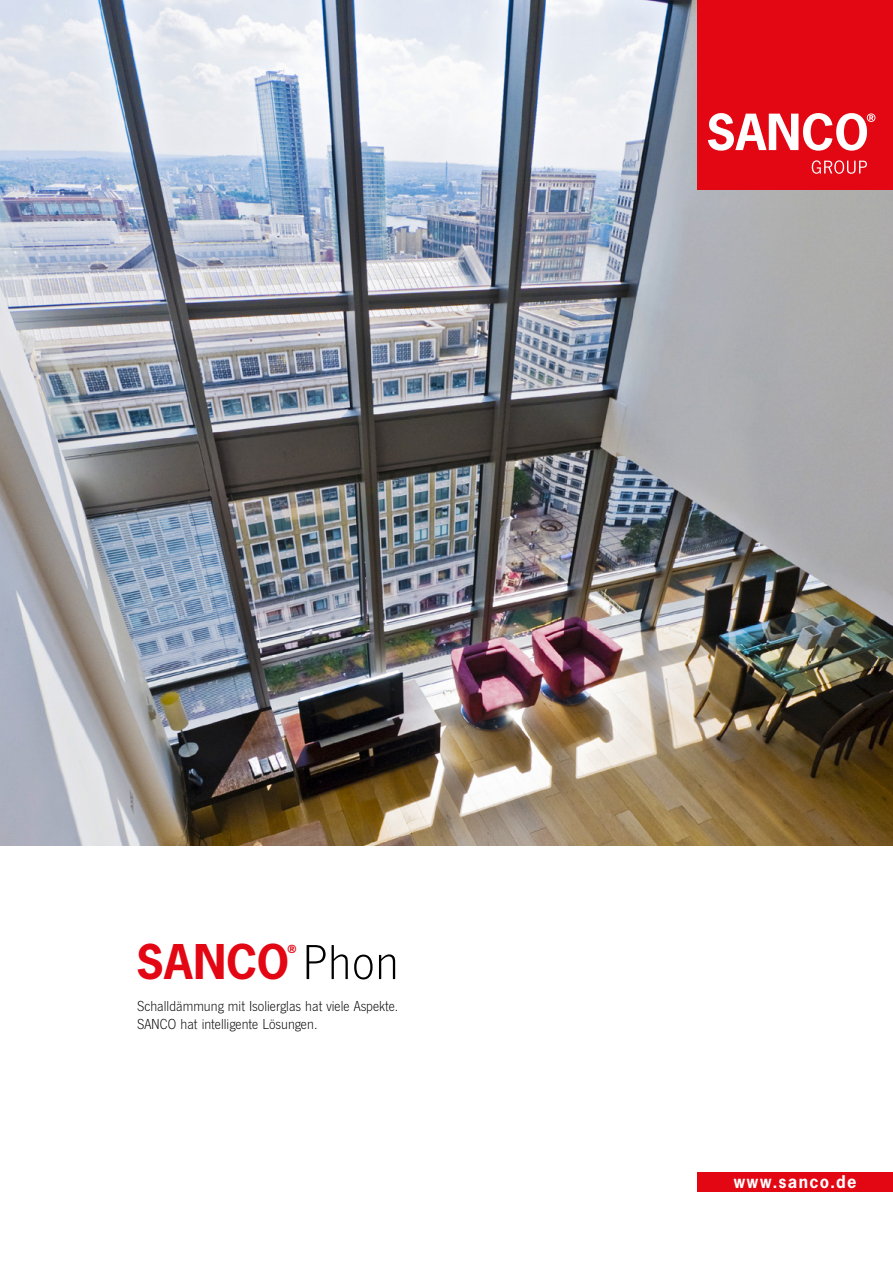
<style>
.page{position:relative;width:893px;height:1263px;background:#fff}
.page>*{position:absolute;margin:0;border:0;box-sizing:border-box;transform-origin:0 0}
.t1{font:300 51px "News Got";color:#000}
.t2{font:700 45px "News Gothic Std";color:#e30613}
.t3{font:700 16.5px "News Gothic Std";letter-spacing:.08em;color:#fff}
.t4{font:300 15px/18px "News Got";color:#000}
.t5{font:700 10.5px "News Gothic Std";color:#e30613}
</style>
<div class="page">
<img style="left:0;top:0;width:893px;height:845px">
<div style="left:697px;top:0;width:196px;height:189px;background:#e30613"></div>
<svg style="left:708px;top:113px;width:167px;height:38px"></svg>
<svg style="left:812px;top:160px;width:55px;height:14px"></svg>
<div style="left:697px;top:1172px;width:196px;height:19px;background:#e30613"></div>
<h2 class="t2" style="left:136px;top:932px;width:155px">SANCO</h2>
<p class="t5" style="left:287px;top:942px;width:11px">®</p>
<h1 class="t1" style="left:302px;top:934px;width:98px">Phon</h1>
<p class="t4" style="left:137px;top:997px;width:263px">Schalldämmung mit Isolierglas hat viele Aspekte.<br>SANCO hat intelligente Lösungen.</p>
<p class="t3" style="left:734px;top:1171px;width:137px">wwww.sanco.de</p>
<p class="t3" style="left:772px;top:1171px;width:86px">.sanco.de</p>
</div>
